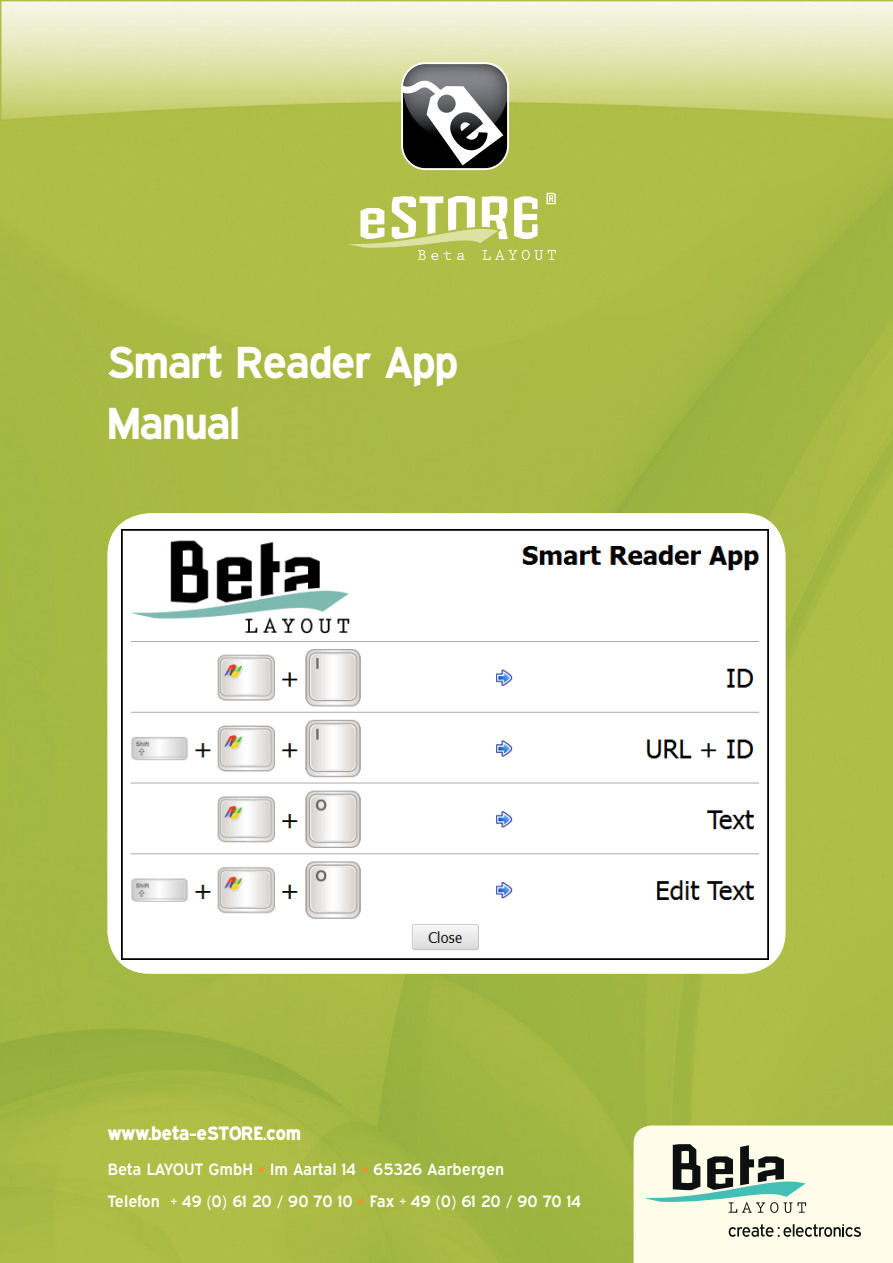
<style>
.page{position:relative;width:893px;height:1263px;background:#fff}
.page>*{position:absolute;margin:0;border:0;box-sizing:border-box;transform-origin:0 0}
.t1{font:700 45px/61.5px "Expressway Rg";color:#fff}
.t2{font:19.5px "Expressway Xb";color:#fff}
.t3{font:16.5px/31.5px "Expressway Sb";color:#fff}
.s1{color:#f69230}
</style>
<div class="page">
<img style="left:0;top:0;width:893px;height:1263px">
<svg style="left:634px;top:1125px;width:259px;height:138px;background:#e3e5d3"></svg>
<div style="left:107px;top:513px;width:679px;height:461px;background:#fff;border-radius:43px"></div>
<img style="left:121px;top:529px;width:647px;height:430px">
<svg style="left:401px;top:62px;width:108px;height:108px"></svg>
<svg style="left:348px;top:193px;width:208px;height:67px"></svg>
<h1 class="t1" style="left:108px;top:330px;width:352px">Smart Reader App<br>Manual</h1>
<p class="t2" style="left:108px;top:1122px;width:195px">www.beta-eSTORE.com</p>
<p class="t3" style="left:108px;top:1153px;width:475px">Beta LAYOUT GmbH <span class="s1">•</span> Im Aartal 14 <span class="s1">•</span> 65326 Aarbergen<br>Telefon + 49 (0) 61 20 / 90 70 10 <span class="s1">•</span> Fax + 49 (0) 61 20 / 90 70 14</p>
</div>
